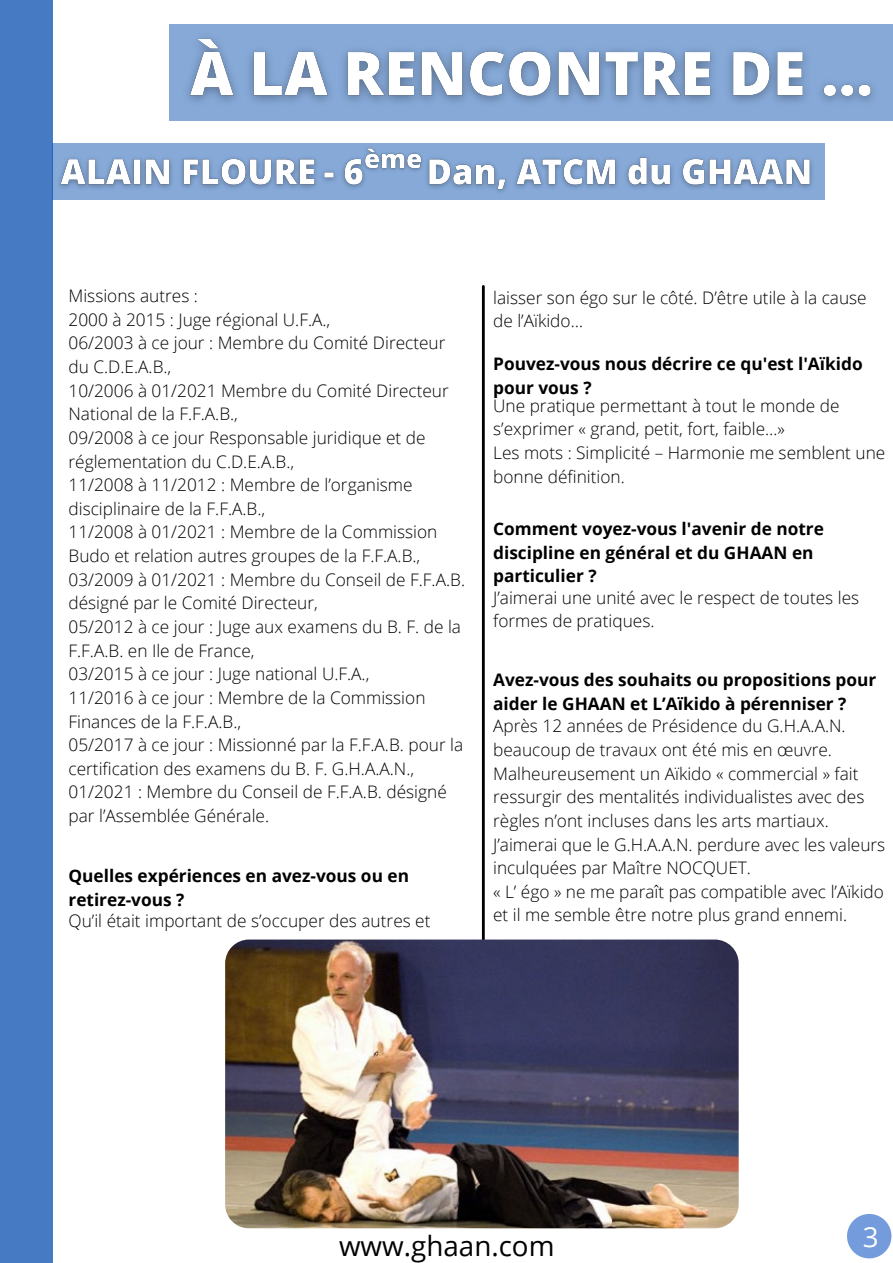
<style>
.page{position:relative;width:893px;height:1263px;background:#fff}
.page>*{position:absolute;margin:0;border:0;box-sizing:border-box;transform-origin:0 0}
.t1{font:27.75px "Open Sans";color:#000}
.t2{font:27.75px "Open Sans";color:#fff}
.t3{font:300 17.25px/23.6px "Open Sans";color:#000}
.t4{font:700 17.25px/23.6px "Open Sans";color:#000}
</style>
<div class="page">
<div style="left:0;top:0;width:52px;height:1263px;background:#467bc3"></div>
<hr style="left:482px;top:286px;width:3px;height:917px;background:#000">
<img style="left:225px;top:939px;width:513px;height:289px;border-radius:24px">
<svg style="left:847px;top:1214px;width:44px;height:44px"></svg>
<img style="left:175px;top:24px;width:713px;height:97px">
<img style="left:52px;top:139px;width:264px;height:65px">
<img style="left:316px;top:143px;width:504px;height:57px">
<p class="t3" style="left:69px;top:283px;width:131px">Missions autres :</p>
<p class="t3" style="left:69px;top:307px;width:263px">2000 à 2015 : Juge régional U.F.A.,</p>
<p class="t3" style="left:69px;top:331px;width:378px">06/2003 à ce jour : Membre du Comité Directeur du C.D.E.A.B.,</p>
<p class="t3" style="left:69px;top:378px;width:382px">10/2006 à 01/2021 Membre du Comité Directeur<br>National de la F.F.A.B.,</p>
<p class="t3" style="left:69px;top:425px;width:358px">09/2008 à ce jour Responsable juridique et de réglementation du C.D.E.A.B.,</p>
<p class="t3" style="left:69px;top:473px;width:346px">11/2008 à 11/2012 : Membre de l’organisme disciplinaire de la F.F.A.B.,</p>
<p class="t3" style="left:69px;top:520px;width:370px">11/2008 à 01/2021 : Membre de la Commission<br>Budo et relation autres groupes de la F.F.A.B.,</p>
<p class="t3" style="left:69px;top:567px;width:398px">03/2009 à 01/2021 : Membre du Conseil de F.F.A.B. désigné par le Comité Directeur,</p>
<p class="t3" style="left:69px;top:614px;width:394px">05/2012 à ce jour : Juge aux examens du B. F. de la<br>F.F.A.B. en Ile de France,</p>
<p class="t3" style="left:69px;top:662px;width:302px">03/2015 à ce jour : Juge national U.F.A.,</p>
<p class="t3" style="left:69px;top:685px;width:358px">11/2016 à ce jour : Membre de la Commission<br>Finances de la F.F.A.B.,</p>
<p class="t3" style="left:69px;top:733px;width:396px">05/2017 à ce jour : Missionné par la F.F.A.B. pour la certification des examens du B. F. G.H.A.A.N.,</p>
<p class="t3" style="left:69px;top:780px;width:380px">01/2021 : Membre du Conseil de F.F.A.B. désigné par l’Assemblée Générale.</p>
<p class="t4" style="left:69px;top:864px;width:342px">Quelles expériences en avez-vous ou en retirez-vous ?</p>
<p class="t3" style="left:69px;top:908px;width:363px">Qu’il était important de s’occuper des autres et</p>
<p class="t3" style="left:493px;top:285px;width:375px">laisser son égo sur le côté. D’être utile à la cause de l’Aïkido…</p>
<p class="t4" style="left:493px;top:352px;width:371px">Pouvez-vous nous décrire ce qu'est l'Aïkido pour vous ?</p>
<p class="t3" style="left:493px;top:393px;width:348px">Une pratique permettant à tout le monde de s’exprimer « grand, petit, fort, faible…»</p>
<p class="t3" style="left:493px;top:440px;width:394px">Les mots : Simplicité – Harmonie me semblent une bonne définition.</p>
<p class="t4" style="left:493px;top:516px;width:332px">Comment voyez-vous l'avenir de notre discipline en général et du GHAAN en particulier ?</p>
<p class="t3" style="left:493px;top:585px;width:367px">J’aimerai une unité avec le respect de toutes les formes de pratiques.</p>
<p class="t4" style="left:493px;top:668px;width:385px">Avez-vous des souhaits ou propositions pour aider le GHAAN et L’Aïkido à pérenniser ?</p>
<p class="t3" style="left:493px;top:714px;width:373px">Après 12 années de Présidence du G.H.A.A.N. beaucoup de travaux ont été mis en œuvre.<br>Malheureusement un Aïkido « commercial » fait ressurgir des mentalités individualistes avec des règles n’ont incluses dans les arts martiaux.</p>
<p class="t3" style="left:493px;top:832px;width:393px">J’aimerai que le G.H.A.A.N. perdure avec les valeurs inculquées par Maître NOCQUET.</p>
<p class="t3" style="left:493px;top:879px;width:392px">« L’ égo » ne me paraît pas compatible avec l’Aïkido et il me semble être notre plus grand ennemi.</p>
<p class="t1" style="left:339px;top:1226px;width:217px">www.ghaan.com</p>
<p class="t2" style="left:863px;top:1217px;width:17px">3</p>
</div>
